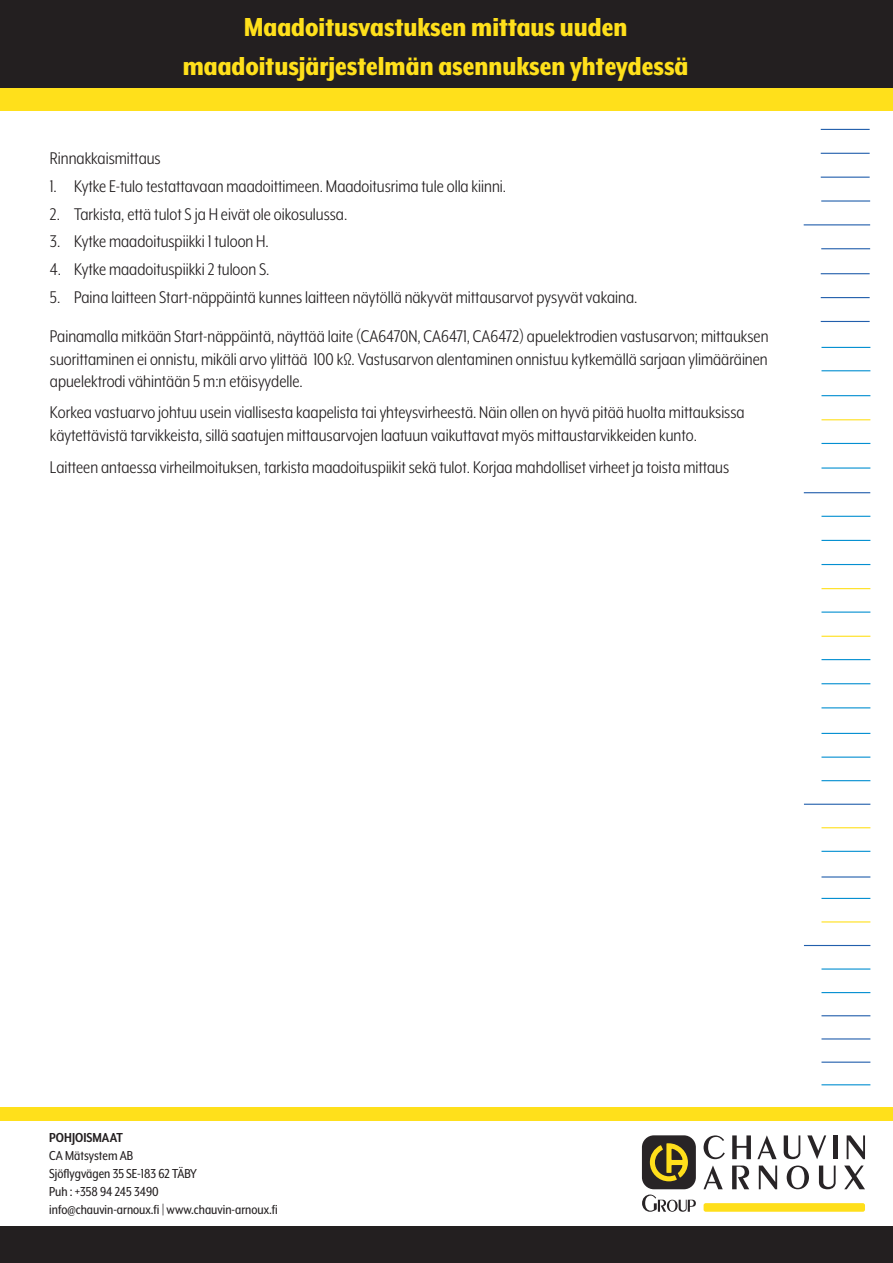
<style>
.page{position:relative;width:893px;height:1263px;background:#fff}
.page>*{position:absolute;margin:0;border:0;box-sizing:border-box;transform-origin:0 0}
.t1{font:800 30px "Mr Eaves XL Mod Nar OT";color:#ffe01b}
.t2{font:19.5px/22.5px "Mr Eaves XL Mod Nar OT";color:#231f20;text-align:justify}
.t3{font:15px "Mr Eaves XL Mod Nar OT";color:#231f20}
.t4{font:700 15px "Mr Eaves XL Mod Nar OT";color:#231f20}
</style>
<div class="page">
<div style="left:0;top:87px;width:893px;height:23px;background:#ffe01b"></div>
<div style="left:0;top:1107px;width:893px;height:13px;background:#ffe01b"></div>
<div style="left:0;top:0;width:893px;height:87px;background:#231f20"></div>
<div style="left:0;top:1227px;width:893px;height:36px;background:#231f20"></div>
<div style="left:642px;top:1135px;width:54px;height:54px;background:#282426;border-radius:12px"></div>
<svg style="left:650px;top:1143px;width:38px;height:38px"></svg>
<svg style="left:704px;top:1135px;width:21px;height:24px"></svg>
<svg style="left:732px;top:1135px;width:19px;height:24px"></svg>
<svg style="left:757px;top:1135px;width:20px;height:24px"></svg>
<svg style="left:784px;top:1135px;width:16px;height:24px"></svg>
<svg style="left:807px;top:1135px;width:19px;height:24px"></svg>
<div style="left:833px;top:1135px;width:5px;height:24px;background:#282426"></div>
<svg style="left:847px;top:1135px;width:18px;height:24px"></svg>
<svg style="left:703px;top:1165px;width:20px;height:24px"></svg>
<svg style="left:732px;top:1165px;width:17px;height:24px"></svg>
<svg style="left:759px;top:1165px;width:18px;height:24px"></svg>
<svg style="left:787px;top:1165px;width:22px;height:24px"></svg>
<svg style="left:819px;top:1165px;width:17px;height:24px"></svg>
<svg style="left:844px;top:1165px;width:21px;height:24px"></svg>
<svg style="left:642px;top:1194px;width:54px;height:18px"></svg>
<div style="left:704px;top:1203px;width:161px;height:9px;background:#ffdf1b;border-radius:2px"></div>
<hr style="left:821px;top:443px;width:49px;height:1px;background:#038fd1">
<hr style="left:821px;top:467px;width:49px;height:2px;background:#038fd1">
<hr style="left:821px;top:968px;width:49px;height:1px;background:#038fd1">
<hr style="left:821px;top:516px;width:49px;height:1px;background:#038fd1">
<hr style="left:821px;top:540px;width:49px;height:1px;background:#038fd1">
<hr style="left:821px;top:564px;width:49px;height:1px;background:#038fd1">
<hr style="left:821px;top:588px;width:49px;height:1px;background:#ffe01b">
<hr style="left:821px;top:611px;width:49px;height:2px;background:#038fd1">
<hr style="left:821px;top:636px;width:49px;height:1px;background:#ffe01b">
<hr style="left:821px;top:659px;width:49px;height:1px;background:#038fd1">
<hr style="left:821px;top:683px;width:49px;height:1px;background:#038fd1">
<hr style="left:821px;top:707px;width:49px;height:1px;background:#038fd1">
<hr style="left:821px;top:419px;width:49px;height:1px;background:#ffe01b">
<hr style="left:821px;top:733px;width:49px;height:1px;background:#038fd1">
<hr style="left:821px;top:756px;width:49px;height:2px;background:#038fd1">
<hr style="left:821px;top:780px;width:49px;height:1px;background:#038fd1">
<hr style="left:821px;top:395px;width:49px;height:1px;background:#038fd1">
<hr style="left:821px;top:200px;width:49px;height:2px;background:#225fac">
<hr style="left:821px;top:129px;width:49px;height:1px;background:#225fac">
<hr style="left:821px;top:273px;width:49px;height:1px;background:#225fac">
<hr style="left:804px;top:224px;width:66px;height:1px;background:#225fac">
<hr style="left:821px;top:153px;width:49px;height:1px;background:#225fac">
<hr style="left:821px;top:297px;width:49px;height:1px;background:#225fac">
<hr style="left:821px;top:248px;width:49px;height:1px;background:#225fac">
<hr style="left:821px;top:177px;width:49px;height:1px;background:#225fac">
<hr style="left:821px;top:321px;width:49px;height:1px;background:#225fac">
<hr style="left:821px;top:370px;width:49px;height:1px;background:#038fd1">
<hr style="left:821px;top:347px;width:49px;height:1px;background:#038fd1">
<hr style="left:804px;top:804px;width:66px;height:1px;background:#225fac">
<hr style="left:821px;top:827px;width:49px;height:1px;background:#ffe01b">
<hr style="left:821px;top:851px;width:49px;height:1px;background:#038fd1">
<hr style="left:821px;top:898px;width:49px;height:1px;background:#038fd1">
<hr style="left:821px;top:921px;width:49px;height:1px;background:#ffe01b">
<hr style="left:804px;top:945px;width:66px;height:1px;background:#225fac">
<hr style="left:804px;top:492px;width:66px;height:1px;background:#225fac">
<hr style="left:821px;top:992px;width:49px;height:1px;background:#038fd1">
<hr style="left:821px;top:876px;width:49px;height:1px;background:#225fac">
<hr style="left:821px;top:1015px;width:49px;height:1px;background:#225fac">
<hr style="left:821px;top:1038px;width:49px;height:1px;background:#225fac">
<hr style="left:821px;top:1061px;width:49px;height:2px;background:#225fac">
<hr style="left:821px;top:1084px;width:49px;height:1px;background:#038fd1">
<p class="t1" style="left:244px;top:12px;width:385px">Maadoitusvastuksen mittaus uuden</p>
<p class="t1" style="left:183px;top:51px;width:507px">maadoitusjärjestelmän asennuksen yhteydessä</p>
<p class="t2" style="left:50px;top:147px;width:112px">Rinnakkaismittaus</p>
<p class="t2" style="left:50px;top:175px;width:458px">1. Kytke E-tulo testattavaan maadoittimeen. Maadoitusrima tule olla kiinni.</p>
<p class="t2" style="left:50px;top:203px;width:299px">2. Tarkista, että tulot S ja H eivät ole oikosulussa.</p>
<p class="t2" style="left:50px;top:230px;width:220px">3. Kytke maadoituspiikki 1 tuloon H.</p>
<p class="t2" style="left:50px;top:258px;width:221px">4. Kytke maadoituspiikki 2 tuloon S.</p>
<p class="t2" style="left:50px;top:286px;width:589px">5. Paina laitteen Start-näppäintä kunnes laitteen näytöllä näkyvät mittausarvot pysyvät vakaina.</p>
<p class="t2" style="left:50px;top:325px;width:720px">Painamalla mitkään Start-näppäintä, näyttää laite (CA6470N, CA6471, CA6472) apuelektrodien vastusarvon; mittauksen suorittaminen ei onnistu, mikäli arvo ylittää 100 kΩ. Vastusarvon alentaminen onnistuu kytkemällä sarjaan ylimääräinen apuelektrodi vähintään 5 m:n etäisyydelle.</p>
<p class="t2" style="left:50px;top:401px;width:696px">Korkea vastuarvo johtuu usein viallisesta kaapelista tai yhteysvirheestä. Näin ollen on hyvä pitää huolta mittauksissa käytettävistä tarvikkeista, sillä saatujen mittausarvojen laatuun vaikuttavat myös mittaustarvikkeiden kunto.</p>
<p class="t2" style="left:50px;top:455px;width:681px">Laitteen antaessa virheilmoituksen, tarkista maadoituspiikit sekä tulot. Korjaa mahdolliset virheet ja toista mittaus</p>
<p class="t4" style="left:49px;top:1130px;width:75px">POHJOISMAAT</p>
<p class="t3" style="left:49px;top:1148px;width:85px">CA Mätsystem AB</p>
<p class="t3" style="left:49px;top:1166px;width:149px">Sjöflygvägen 35 SE-183 62 TÄBY</p>
<p class="t3" style="left:49px;top:1184px;width:111px">Puh : +358 94 245 3490</p>
<p class="t3" style="left:49px;top:1202px;width:230px">info@chauvin-arnoux.fi | www.chauvin-arnoux.fi</p>
</div>
